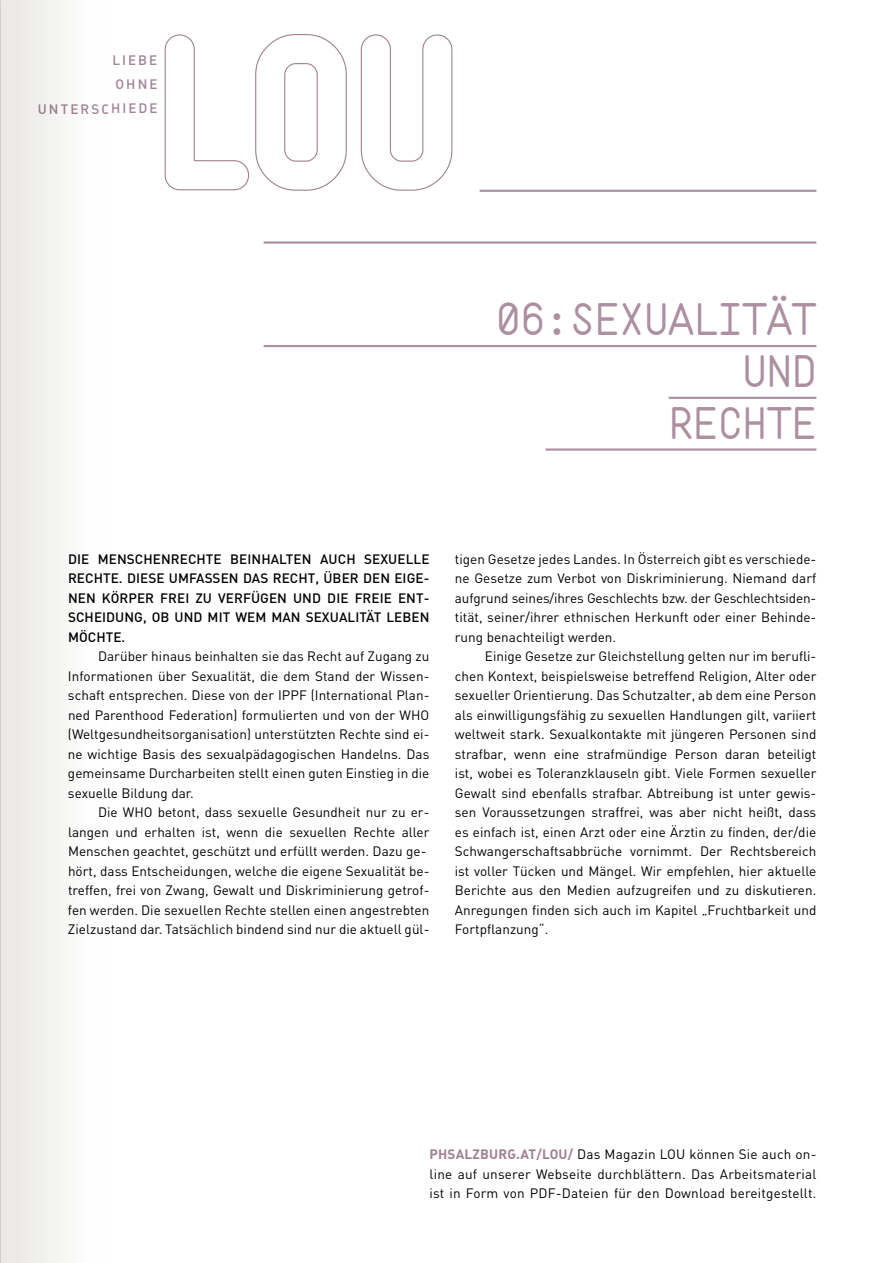
<style>
.page{position:relative;width:893px;height:1263px;background:#fff}
.page>*{position:absolute;margin:0;border:0;box-sizing:border-box;transform-origin:0 0}
.t1{font:43.5px/51.8px "AHAMONO Monospaced";color:#ac8fa1;text-align:right}
.t2{font:13.5px/19.5px "DIN";letter-spacing:.005em;color:#000;text-align:justify}
.t3{font:500 13.5px/19.5px "DIN";letter-spacing:.005em;color:#000;text-align:justify}
.t4{font:13.5px/24.2px "DIN Medium Alternate";letter-spacing:.14em;color:#a08193;text-align:right}
.s1{font-family:"DIN Bold Alternate";color:#a08193}
</style>
<div class="page">
<hr style="left:480px;top:190px;width:336px;height:2px;background:#ac8fa1">
<hr style="left:264px;top:241px;width:552px;height:3px;background:#ac8fa1">
<hr style="left:264px;top:345px;width:552px;height:2px;background:#ac8fa1">
<hr style="left:669px;top:397px;width:147px;height:2px;background:#ac8fa1">
<hr style="left:546px;top:448px;width:270px;height:3px;background:#ac8fa1">
<svg style="left:164px;top:34px;width:289px;height:157px"></svg>
<div style="left:0;top:0;width:106px;height:1263px;background:linear-gradient(to right,#e8e7e4,#fff)"></div>
<p class="t4" style="left:38px;top:48px;width:122px">LIEBE<br>OHNE<br>UNTERSCHIEDE</p>
<h1 class="t1" style="left:496px;top:293px;width:322px">06:SEXUALITÄT<br>UND<br>RECHTE</h1>
<p class="t3" style="left:68px;top:549px;width:363px">DIE MENSCHENRECHTE BEINHALTEN AUCH SEXUELLE RECHTE. DIESE UMFASSEN DAS RECHT, ÜBER DEN EIGE-NEN KÖRPER FREI ZU VERFÜGEN UND DIE FREIE ENT-SCHEIDUNG, OB UND MIT WEM MAN SEXUALITÄT LEBEN MÖCHTE.</p>
<p class="t2" style="left:68px;top:647px;width:363px;text-indent:30px">Darüber hinaus beinhalten sie das Recht auf Zugang zu Informationen über Sexualität, die dem Stand der Wissen&shy;schaft entsprechen. Diese von der IPPF (International Plan&shy;ned Parenthood Federation) formulierten und von der WHO (Weltgesundheitsorganisation) unterstützten Rechte sind ei&shy;ne wichtige Basis des sexualpädagogischen Handelns. Das gemeinsame Durcharbeiten stellt einen guten Einstieg in die sexuelle Bildung dar.</p>
<p class="t2" style="left:68px;top:802px;width:363px;text-align:left;text-indent:30px">Die WHO betont, dass sexuelle Gesundheit nur zu er&shy;langen und erhalten ist, wenn die sexuellen Rechte aller Menschen geachtet, geschützt und erfüllt werden. Dazu ge&shy;hört, dass Entscheidungen, welche die eigene Sexualität be&shy;treffen, frei von Zwang, Gewalt und Diskriminierung getrof&shy;fen werden. Die sexuellen Rechte stellen einen angestrebten Zielzustand dar. Tatsächlich bindend sind nur die aktuell gül-</p>
<p class="t2" style="left:455px;top:549px;width:363px">tigen Gesetze jedes Landes. In Österreich gibt es verschiede&shy;ne Gesetze zum Verbot von Diskriminierung. Niemand darf aufgrund seines/ihres Geschlechts bzw. der Geschlechtsiden&shy;tität, seiner/ihrer ethnischen Herkunft oder einer Behinde&shy;rung benachteiligt werden.</p>
<p class="t2" style="left:455px;top:646px;width:363px;text-indent:30px">Einige Gesetze zur Gleichstellung gelten nur im berufli&shy;chen Kontext, beispielsweise betreffend Religion, Alter oder sexueller Orientierung. Das Schutzalter, ab dem eine Person als einwilligungsfähig zu sexuellen Handlungen gilt, variiert weltweit stark. Sexualkontakte mit jüngeren Personen sind strafbar, wenn eine strafmündige Person daran beteiligt ist, wobei es Toleranzklauseln gibt. Viele Formen sexueller Gewalt sind ebenfalls strafbar. Abtreibung ist unter gewis&shy;sen Voraussetzungen straffrei, was aber nicht heißt, dass es einfach ist, einen Arzt oder eine Ärztin zu finden, der/die Schwangerschaftsabbrüche vornimmt. Der Rechtsbereich ist voller Tücken und Mängel. Wir empfehlen, hier aktuelle Berichte aus den Medien aufzugreifen und zu diskutieren.<br>Anregungen finden sich auch im Kapitel „Fruchtbarkeit und Fortpflanzung“.</p>
<p class="t2" style="left:429px;top:1144px;width:388px"><span class="s1">PHSALZBURG.AT/LOU/</span> Das Magazin LOU können Sie auch on&shy;line auf unserer Webseite durchblättern. Das Arbeitsmaterial ist in Form von PDF-Dateien für den Download bereitgestellt.</p>
</div>
